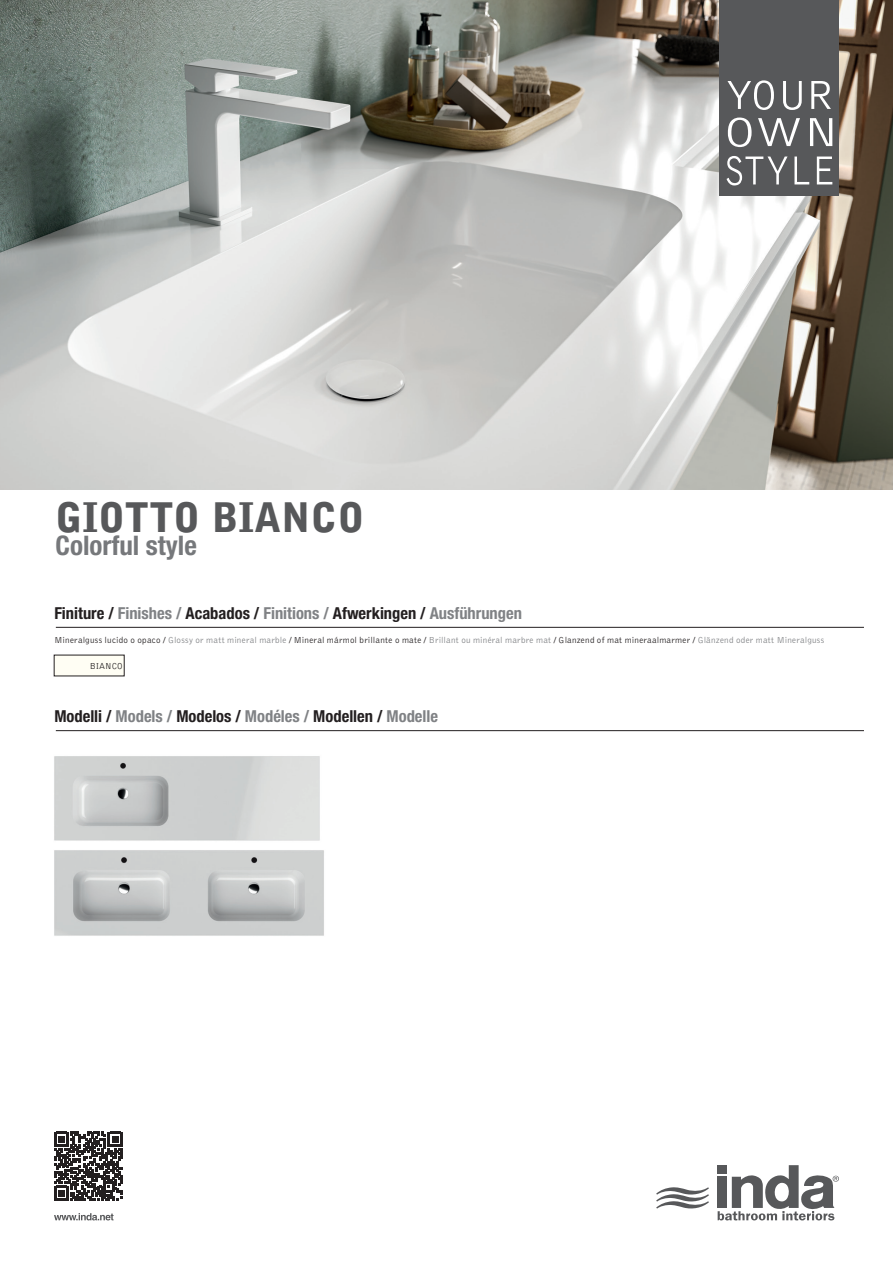
<style>
.page{position:relative;width:893px;height:1263px;background:#fff}
.page>*{position:absolute;margin:0;border:0;box-sizing:border-box;transform-origin:0 0}
.t1{font:900 40.5px "Bell Gothic Std";color:#57585a}
.t2{font:700 condensed 27px "Helvetica Neue LT Std";color:#76787b}
.t3{font:700 condensed 16.5px "Helvetica Neue LT Std";color:#808285}
.Medio{font:700 condensed 16.5px "Helvetica Neue LT Std";color:#231f20}
.t4{font:300 9px "Bell Gothic Std";letter-spacing:.025em;color:#231f20}
.s1{color:#231f20}
.s2{color:#808285}
</style>
<div class="page">
<svg style="left:656px;top:1187px;width:53px;height:22px"></svg>
<svg style="left:718px;top:1165px;width:121px;height:55px"></svg>
<hr style="left:56px;top:627px;width:808px;height:1px;background:#231f20">
<img style="left:0;top:0;width:893px;height:489px">
<hr style="left:56px;top:730px;width:808px;height:1px;background:#231f20">
<img style="left:54px;top:756px;width:266px;height:85px">
<img style="left:54px;top:850px;width:270px;height:86px">
<svg style="left:54px;top:1213px;width:60px;height:7px"></svg>
<div style="left:720px;top:0;width:119px;height:196px;background:#57585a"></div>
<svg style="left:726px;top:156px;width:61px;height:29px"></svg>
<svg style="left:794px;top:157px;width:15px;height:27px"></svg>
<svg style="left:817px;top:157px;width:15px;height:27px"></svg>
<svg style="left:727px;top:80px;width:47px;height:30px"></svg>
<svg style="left:783px;top:81px;width:19px;height:29px"></svg>
<svg style="left:811px;top:81px;width:20px;height:28px"></svg>
<svg style="left:728px;top:118px;width:24px;height:29px"></svg>
<svg style="left:758px;top:118px;width:42px;height:28px"></svg>
<svg style="left:810px;top:118px;width:22px;height:28px"></svg>
<div style="left:54px;top:655px;width:70px;height:21px;background:#fffef4"></div>
<svg style="left:54px;top:1132px;width:68px;height:68px"></svg>
<p class="t1" style="left:56px;top:494px;width:310px">GIOTTO BIANCO</p>
<p class="t2" style="left:56px;top:529px;width:143px">Colorful style</p>
<h3 class="t3" style="left:54px;top:603px;width:469px"><span class="s1">Finiture /</span> Finishes / <span class="s1">Acabados /</span> Finitions / <span class="s1">Afwerkingen /</span> Ausführungen</h3>
<p class="t4" style="left:55px;top:635px;width:771px">Mineralguss lucido o opaco / <span class="s2">Glossy or matt mineral marble</span> / Mineral mármol brillante o mate / <span class="s2">Brillant ou minéral marbre mat</span> / Glanzend of mat mineraalmarmer / <span class="s2">Glänzend oder matt Mineralguss</span></p>
<p class="t4" style="left:90px;top:661px;width:35px">BIANCO</p>
<p class="Medio" style="left:54px;top:706px;width:385px">Modelli / <span class="s2">Models /</span> Modelos / <span class="s2">Modéles /</span> Modellen / <span class="s2">Modelle</span></p>
</div>
